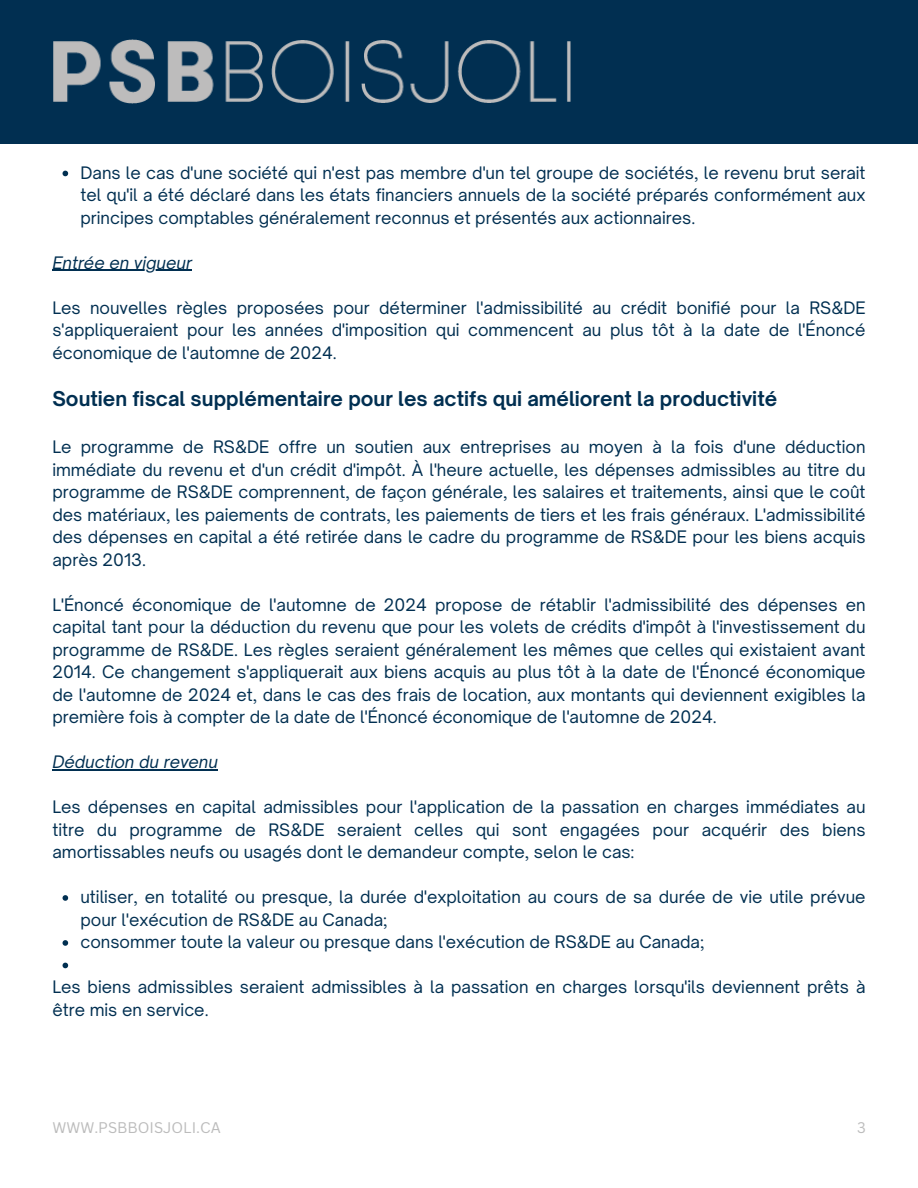
<style>
.page{position:relative;width:918px;height:1188px;background:#fff}
.page>*{position:absolute;margin:0;border:0;box-sizing:border-box;transform-origin:0 0}
.t1{font:700 19.5px "Open Sauce One";color:#012f51}
.t2{font:16.5px/22.5px "Open Sauce One";color:#012f51;text-align:justify}
.t3{font:italic 16.5px "Open Sauce One";color:#012f51}
.t4{font:15px "Canva Sans";color:#bcbcbc}
</style>
<div class="page">
<div style="left:0;top:0;width:918px;height:144px;background:#012f51"></div>
<img style="left:54px;top:40px;width:516px;height:64px">
<svg style="left:63px;top:171px;width:5px;height:5px"></svg>
<hr style="left:52px;top:270px;width:140px;height:1px;background:#012f51">
<hr style="left:52px;top:769px;width:166px;height:1px;background:#012f51">
<svg style="left:63px;top:895px;width:5px;height:6px"></svg>
<svg style="left:63px;top:940px;width:5px;height:6px"></svg>
<svg style="left:63px;top:963px;width:5px;height:5px"></svg>
<p class="t2" style="left:80px;top:161px;width:787px">Dans le cas d'une société qui n'est pas membre d'un tel groupe de sociétés, le revenu brut serait tel qu'il a été déclaré dans les états financiers annuels de la société préparés conformément aux principes comptables généralement reconnus et présentés aux actionnaires.</p>
<p class="t3" style="left:52px;top:252px;width:141px">Entrée en vigueur</p>
<h1 class="t2" style="left:52px;top:296px;width:815px">Les nouvelles règles proposées pour déterminer l'admissibilité au crédit bonifié pour la RS&amp;DE s'appliqueraient pour les années d'imposition qui commencent au plus tôt à la date de l'Énoncé économique de l'automne de 2024.</h1>
<p class="t1" style="left:52px;top:386px;width:726px">Soutien fiscal supplémentaire pour les actifs qui améliorent la productivité</p>
<p class="t2" style="left:52px;top:435px;width:815px">Le programme de RS&amp;DE offre un soutien aux entreprises au moyen à la fois d'une déduction immédiate du revenu et d'un crédit d'impôt. À l'heure actuelle, les dépenses admissibles au titre du programme de RS&amp;DE comprennent, de façon générale, les salaires et traitements, ainsi que le coût des matériaux, les paiements de contrats, les paiements de tiers et les frais généraux. L'admissibilité des dépenses en capital a été retirée dans le cadre du programme de RS&amp;DE pour les biens acquis après 2013.</p>
<p class="t2" style="left:52px;top:593px;width:815px">L'Énoncé économique de l'automne de 2024 propose de rétablir l'admissibilité des dépenses en capital tant pour la déduction du revenu que pour les volets de crédits d'impôt à l'investissement du programme de RS&amp;DE. Les règles seraient généralement les mêmes que celles qui existaient avant 2014. Ce changement s'appliquerait aux biens acquis au plus tôt à la date de l'Énoncé économique de l'automne de 2024 et, dans le cas des frais de location, aux montants qui deviennent exigibles la première fois à compter de la date de l'Énoncé économique de l'automne de 2024.</p>
<p class="t3" style="left:52px;top:752px;width:167px">Déduction du revenu</p>
<p class="t2" style="left:52px;top:795px;width:815px">Les dépenses en capital admissibles pour l'application de la passation en charges immédiates au titre du programme de RS&amp;DE seraient celles qui sont engagées pour acquérir des biens amortissables neufs ou usagés dont le demandeur compte, selon le cas:</p>
<p class="t2" style="left:80px;top:885px;width:787px">utiliser, en totalité ou presque, la durée d'exploitation au cours de sa durée de vie utile prévue pour l'exécution de RS&amp;DE au Canada;</p>
<p class="t2" style="left:80px;top:930px;width:626px">consommer toute la valeur ou presque dans l'exécution de RS&amp;DE au Canada;</p>
<h2 class="t2" style="left:52px;top:975px;width:815px">Les biens admissibles seraient admissibles à la passation en charges lorsqu'ils deviennent prêts à être mis en service.</h2>
<p class="t4" style="left:52px;top:1117px;width:170px">WWW.PSBBOISJOLI.CA</p>
<p class="t4" style="left:857px;top:1117px;width:10px">3</p>
</div>
